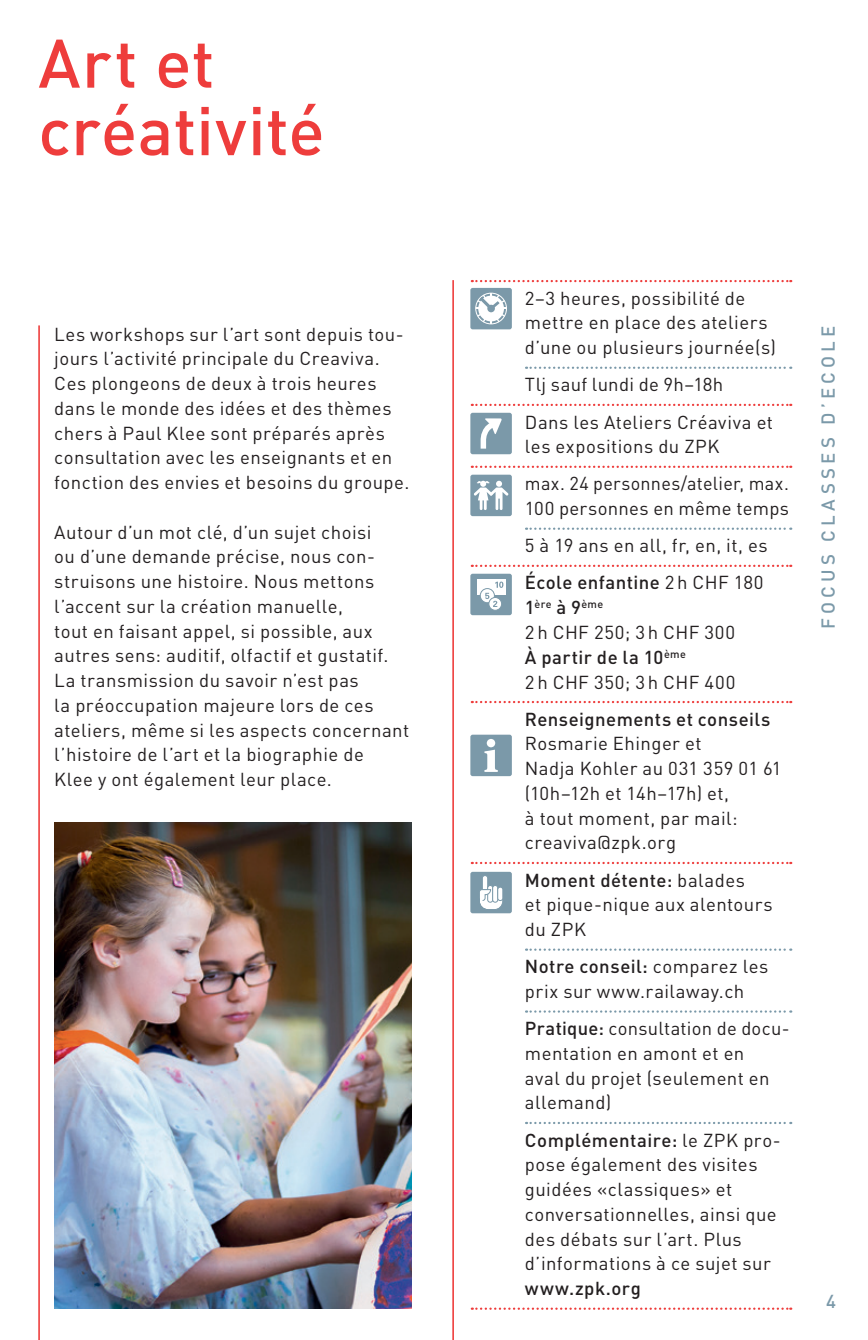
<style>
.page{position:relative;width:868px;height:1340px;background:#fff}
.page>*{position:absolute;margin:0;border:0;box-sizing:border-box;transform-origin:0 0}
.t1{font:500 67.5px/67.5px "DIN";color:#ee3d3c}
.t2{font:18.45px/24.8px "DIN";letter-spacing:.025em;color:#231f20}
.t3{font:500 18.45px "DIN";letter-spacing:.025em;color:#231f20}
.t4{font:500 18.45px "DIN";letter-spacing:.23em;color:#7b99a9}
.t5{font:500 10.8px "DIN";letter-spacing:.035em;color:#231f20}
.s1{font-weight:500}
.s2{font-size:18.45px}
</style>
<div class="page">
<hr style="left:38px;top:325px;width:2px;height:1014px;background:#ee3d3c">
<hr style="left:452px;top:280px;width:2px;height:1059px;background:#ee3d3c">
<svg style="left:471px;top:280px;width:320px;height:2px"></svg>
<svg style="left:526px;top:366px;width:265px;height:3px"></svg>
<svg style="left:471px;top:404px;width:320px;height:2px"></svg>
<svg style="left:471px;top:465px;width:320px;height:3px"></svg>
<svg style="left:526px;top:527px;width:265px;height:3px"></svg>
<svg style="left:471px;top:564px;width:320px;height:3px"></svg>
<svg style="left:471px;top:701px;width:320px;height:2px"></svg>
<svg style="left:471px;top:861px;width:320px;height:3px"></svg>
<svg style="left:526px;top:948px;width:265px;height:2px"></svg>
<svg style="left:526px;top:1010px;width:265px;height:2px"></svg>
<svg style="left:526px;top:1121px;width:265px;height:3px"></svg>
<svg style="left:471px;top:1307px;width:320px;height:2px"></svg>
<div style="left:470px;top:413px;width:42px;height:41px;background:#7b99a9;border-radius:2px"></div>
<svg style="left:480px;top:418px;width:22px;height:31px"></svg>
<div style="left:470px;top:288px;width:42px;height:41px;background:#7b99a9;border-radius:2px"></div>
<div style="left:475px;top:293px;width:31px;height:31px;border:1px solid #fff;border-radius:50%"></div>
<svg style="left:476px;top:294px;width:29px;height:29px"></svg>
<div style="left:470px;top:474px;width:42px;height:42px;background:#7b99a9;border-radius:2px"></div>
<svg style="left:474px;top:480px;width:34px;height:30px"></svg>
<div style="left:470px;top:734px;width:42px;height:42px;background:#7b99a9;border-radius:2px"></div>
<svg style="left:484px;top:739px;width:13px;height:33px"></svg>
<div style="left:470px;top:573px;width:42px;height:42px;background:#7b99a9;border-radius:2px"></div>
<div style="left:477px;top:579px;width:28px;height:15px;background:#fff"></div>
<svg style="left:480px;top:588px;width:14px;height:14px"></svg>
<div style="left:479px;top:588px;width:16px;height:15px;border:1px solid #7b99a9;border-radius:50%"></div>
<div style="left:488px;top:597px;width:14px;height:13px;border:1px solid #7b99a9;border-radius:50%"></div>
<svg style="left:485px;top:581px;width:18px;height:26px"></svg>
<div style="left:470px;top:871px;width:42px;height:42px;background:#7b99a9;border-radius:2px"></div>
<div style="left:482px;top:875px;width:5px;height:26px;background:#fff;border-radius:3px"></div>
<div style="left:482px;top:875px;width:6px;height:27px;border:1px solid #7b99a9;border-radius:3px"></div>
<div style="left:487px;top:885px;width:5px;height:17px;background:#fff;border-radius:3px"></div>
<div style="left:487px;top:885px;width:6px;height:17px;border:1px solid #7b99a9;border-radius:3px"></div>
<div style="left:492px;top:885px;width:5px;height:17px;background:#fff;border-radius:3px"></div>
<div style="left:492px;top:885px;width:6px;height:17px;border:1px solid #7b99a9;border-radius:3px"></div>
<div style="left:497px;top:886px;width:6px;height:15px;border:1px solid #7b99a9;border-radius:3px"></div>
<svg style="left:480px;top:888px;width:23px;height:21px"></svg>
<img style="left:54px;top:822px;width:357px;height:485px">
<h1 class="t1" style="left:38px;top:27px;width:288px">Art et créativité</h1>
<p class="t2" style="left:54px;top:321px;width:357px">Les workshops sur l’art sont depuis tou&shy;jours l’activité principale du Creaviva.<br>Ces plongeons de deux à trois heures dans le monde des idées et des thèmes chers à Paul Klee sont préparés après consultation avec les enseignants et en fonction des envies et besoins du groupe.</p>
<p class="t2" style="left:54px;top:519px;width:356px">Autour d’un mot clé, d’un sujet choisi<br>ou d’une demande précise, nous con&shy;struisons une histoire. Nous mettons l’accent sur la création manuelle,<br>tout en faisant appel, si possible, aux autres sens: auditif, olfactif et gustatif.<br>La transmission du savoir n’est pas<br>la préoccupation majeure lors de ces ateliers, même si les aspects concernant l’histoire de l’art et la biographie de<br>Klee y ont également leur place.</p>
<p class="t2" style="left:525px;top:285px;width:252px">2–3 heures, possibilité de mettre en place des ateliers d’une ou plusieurs journée(s)</p>
<p class="t2" style="left:525px;top:366px;width:249px;line-height:37.1px">Tlj sauf lundi de 9h–18h<br>Dans les Ateliers Créaviva et</p>
<p class="t2" style="left:525px;top:428px;width:265px;line-height:37.1px">les expositions du ZPK<br>max. 24 personnes/atelier, max.</p>
<p class="t2" style="left:525px;top:489px;width:265px;line-height:37.1px">100 personnes en même temps<br>5 à 19 ans en all, fr, en, it, es<br><span class="s1">École enfantine</span> 2 h CHF 180</p>
<p class="t5" style="left:525px;top:597px;width:80px"><span class="s2">1</span>ère <span class="s2">à 9</span>ème</p>
<p class="t2" style="left:525px;top:619px;width:212px">2 h CHF 250; 3 h CHF 300<br><span class="s1">À partir de la 10</span><sup>ème<br></sup>2h CHF 350; 3h CHF 400</p>
<p class="t3" style="left:525px;top:707px;width:247px">Renseignements et conseils</p>
<p class="t2" style="left:525px;top:731px;width:258px">Rosmarie Ehinger et<br>Nadja Kohler au 031 359 01 61 (10h–12h et 14h–17h) et,<br>à tout moment, par mail: creaviva@zpk.org</p>
<p class="t2" style="left:525px;top:867px;width:249px"><span class="s1">Moment détente:</span> balades<br>et pique-nique aux alentours du ZPK</p>
<p class="t2" style="left:525px;top:953px;width:245px"><span class="s1">Notre conseil:</span> comparez les prix sur www.railaway.ch</p>
<p class="t2" style="left:525px;top:1015px;width:266px"><span class="s1">Pratique:</span> consultation de docu&shy;mentation en amont et en<br>aval du projet (seulement en allemand)</p>
<p class="t2" style="left:525px;top:1127px;width:257px"><span class="s1">Complémentaire:</span> le ZPK pro&shy;pose également des visites guidées «classiques» et conversationnelles, ainsi que des débats sur l’art. Plus d’informations à ce sujet sur</p>
<p class="t3" style="left:525px;top:1276px;width:117px">www.zpk.org</p>
<p class="t4" style="left:816px;top:629px;width:305px;rotate:-90deg">FOCUS CLASSES D’ECOLE</p>
<p class="t4" style="left:826px;top:1289px;width:11px">4</p>
</div>
